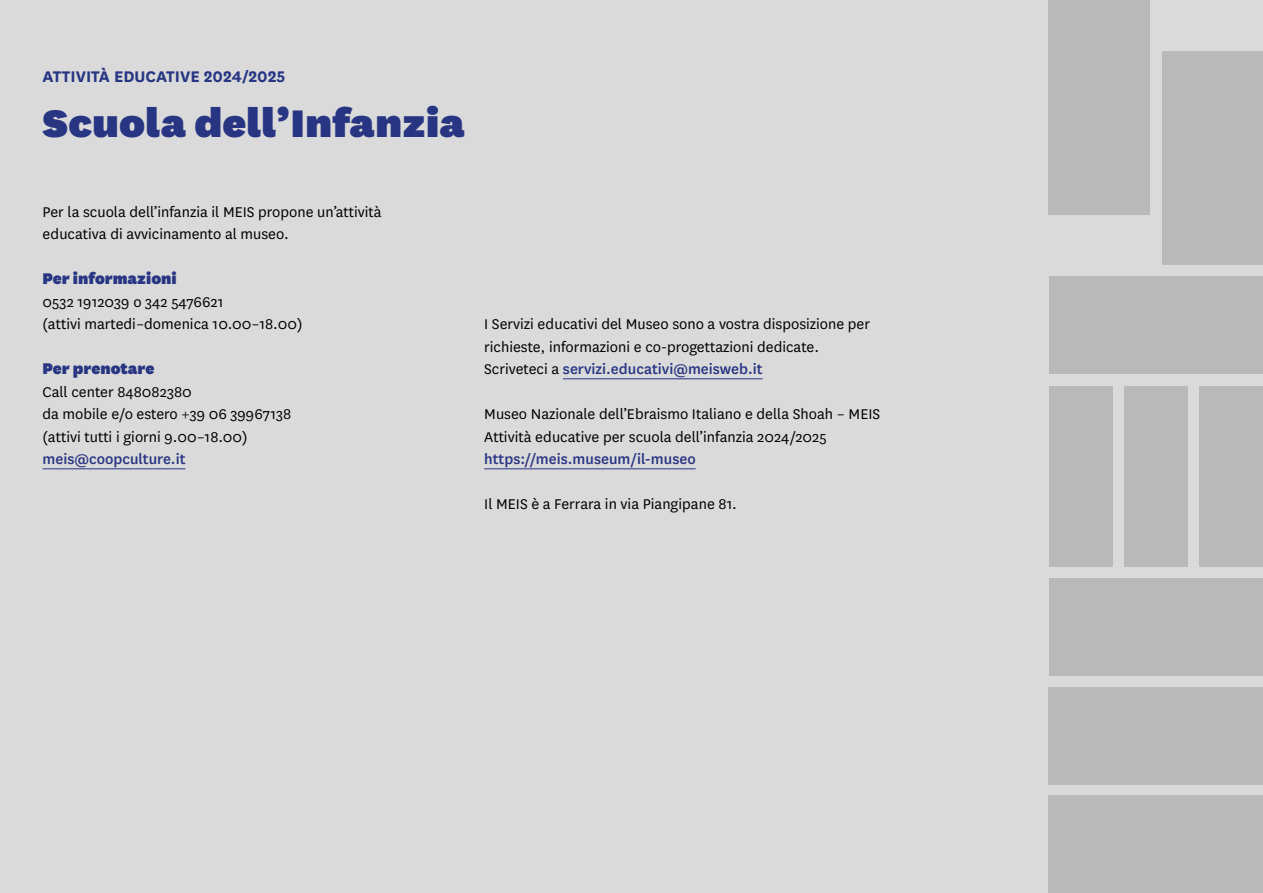
<style>
.page{position:relative;width:1263px;height:893px;background:#dadada}
.page>*{position:absolute;margin:0;border:0;box-sizing:border-box;transform-origin:0 0}
.t1{font:900 45px "National";color:#283583;scale:1.07 1}
.t2{font:900 18.15px "National";color:#283583}
.t3{font:700 18px "National";color:#283583}
.t4{font:16.5px/22.5px "National";color:#000}
.t5{font:500 16.5px "National";color:#283583}
.s1{font-weight:500;color:#283583}
</style>
<div class="page">
<div style="left:1049px;top:386px;width:64px;height:180px;background:#b9b9b9"></div>
<div style="left:1124px;top:386px;width:64px;height:180px;background:#b9b9b9"></div>
<div style="left:1199px;top:386px;width:64px;height:180px;background:#b9b9b9"></div>
<div style="left:1049px;top:578px;width:214px;height:97px;background:#b9b9b9"></div>
<div style="left:1049px;top:687px;width:214px;height:97px;background:#b9b9b9"></div>
<div style="left:1049px;top:795px;width:214px;height:98px;background:#b9b9b9"></div>
<div style="left:1049px;top:277px;width:214px;height:97px;background:#b9b9b9"></div>
<div style="left:1162px;top:52px;width:101px;height:213px;background:#b9b9b9"></div>
<div style="left:1049px;top:0;width:101px;height:214px;background:#b9b9b9"></div>
<hr style="left:43px;top:469px;width:143px;height:1px;background:#283583">
<hr style="left:563px;top:379px;width:199px;height:1px;background:#283583">
<hr style="left:484px;top:469px;width:212px;height:1px;background:#283583">
<p class="t3" style="left:43px;top:64px;width:244px">ATTIVITÀ EDUCATIVE 2024/2025</p>
<h1 class="t1" style="left:43px;top:92px;width:396px">Scuola dell’Infanzia</h1>
<p class="t4" style="left:43px;top:200px;width:341px">Per la scuola dell’infanzia il MEIS propone un’attività educativa di avvicinamento al museo.</p>
<p class="t2" style="left:43px;top:266px;width:136px">Per informazioni</p>
<p class="t4" style="left:43px;top:290px;width:261px">0532 1912039 o 342 5476621<br>(attivi martedi–domenica 10.00–18.00)</p>
<p class="t2" style="left:43px;top:356px;width:114px">Per prenotare</p>
<p class="t4" style="left:43px;top:380px;width:250px">Call center 848082380<br>da mobile e/o estero +39 06 39967138 (attivi tutti i giorni 9.00–18.00)</p>
<p class="t5" style="left:43px;top:448px;width:144px">meis@coopculture.it</p>
<p class="t4" style="left:484px;top:312px;width:387px">I Servizi educativi del Museo sono a vostra disposizione per richieste, informazioni e co-progettazioni dedicate.<br>Scriveteci a <span class="s1">servizi.educativi@meisweb.it</span></p>
<p class="t4" style="left:484px;top:402px;width:397px">Museo Nazionale dell’Ebraismo Italiano e della Shoah – MEIS<br>Attività educative per scuola dell’infanzia 2024/2025</p>
<p class="t5" style="left:484px;top:448px;width:213px">https://meis.museum/il-museo</p>
<p class="t4" style="left:484px;top:492px;width:254px">Il MEIS è a Ferrara in via Piangipane 81.</p>
</div>
